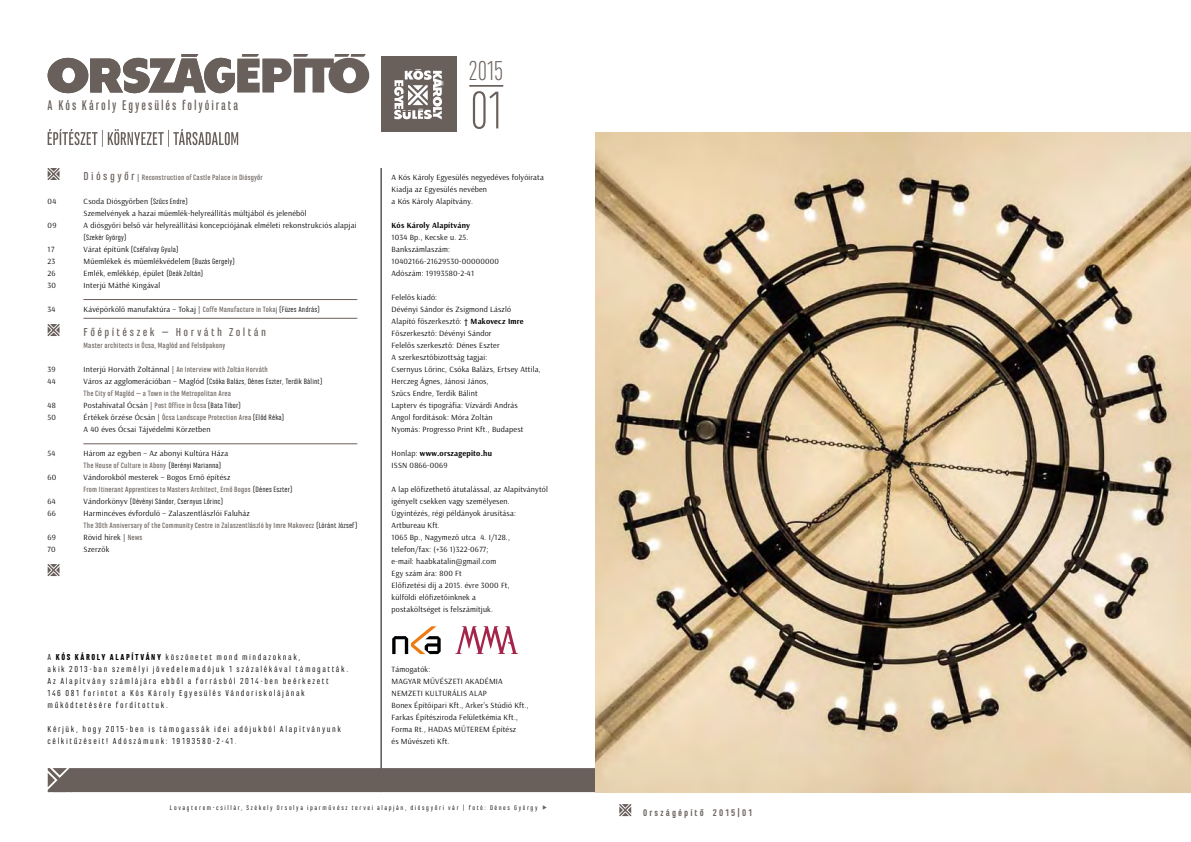
<style>
.page{position:relative;width:1191px;height:842px;background:#fff}
.page>*{position:absolute;margin:0;border:0;box-sizing:border-box;transform-origin:0 0}
.t1{font:300 55.3px "Marianina Cn FY";color:#69605c}
.t2{font:300 28.4px "Marianina Cn FY";color:#69605c}
.t3{font:500 14.6px "Marianina Cn FY";letter-spacing:.135em;color:#69605c}
.t4{font:500 12px "Marianina FY";letter-spacing:.2em;color:#69605c}
.t5{font:700 10px "Marianina FY";letter-spacing:.21em;color:#69605c}
.t6{font:9px/12px "Marianina FY";letter-spacing:.175em;color:#000}
.t7{font:8px/12px "Arsenal";letter-spacing:.025em;color:#000}
.t8{font:500 8px/12px "Marianina FY";letter-spacing:.02em;color:#69605c}
.t9{font:8px "Marianina FY";letter-spacing:.02em;color:#000}
.t10{font:700 8px "Arsenal";letter-spacing:.025em;color:#000}
.t11{font:7px "Marianina FY";letter-spacing:.225em;color:#000}
.s1{font-size:12px}
.s2{font-family:"Arsenal";font-weight:400;color:#000}
.s3{font-family:"Marianina FY"}
.s4{font-family:"Arsenal"}
.s5{font-family:"Marianina FY";font-weight:500;color:#69605c}
.s6{font-weight:400;color:#000}
.s7{font-weight:900}
.s8{font-weight:300}
.s9{font-weight:700}
</style>
<div class="page">
<hr style="left:381px;top:168px;width:1px;height:624px;background:#000">
<svg style="left:48px;top:54px;width:321px;height:40px"></svg>
<svg style="left:48px;top:129px;width:190px;height:18px"></svg>
<svg style="left:392px;top:626px;width:49px;height:28px"></svg>
<svg style="left:455px;top:626px;width:63px;height:28px"></svg>
<div style="left:48px;top:768px;width:547px;height:24px;background:#69605c"></div>
<div style="left:381px;top:57px;width:75px;height:75px;background:#69605c"></div>
<svg style="left:394px;top:69px;width:49px;height:51px"></svg>
<hr style="left:469px;top:85px;width:34px;height:2px;background:#69605c">
<svg style="left:48px;top:324px;width:12px;height:12px"></svg>
<svg style="left:48px;top:564px;width:12px;height:12px"></svg>
<svg style="left:48px;top:168px;width:12px;height:12px"></svg>
<hr style="left:83px;top:299px;width:274px;height:1px;background:#69605c">
<hr style="left:83px;top:318px;width:274px;height:1px;background:#69605c">
<hr style="left:83px;top:444px;width:274px;height:1px;background:#69605c">
<img style="left:595px;top:132px;width:596px;height:660px">
<svg style="left:619px;top:804px;width:12px;height:12px"></svg>
<h2 class="t2" style="left:469px;top:56px;width:36px">2015</h2>
<h3 class="t3" style="left:48px;top:98px;width:192px">A Kós Károly Egyesülés folyóirata</h3>
<h1 class="t1" style="left:470px;top:80px;width:34px">01</h1>
<p class="t8" style="left:84px;top:171px;width:181px"><span class="s1">D i ó s g y ő r</span> <span class="s2">|</span> Reconstruction of Castle Palace in Diósgyőr</p>
<p class="t7" style="left:48px;top:195px;width:10px">04</p>
<p class="t7" style="left:84px;top:195px;width:224px">Csoda Diósgyőrben <span class="s3">(Szűcs Endre)<br></span>Szemelvények a hazai műemlék-helyreállítás múltjából és jelenéből</p>
<p class="t7" style="left:48px;top:219px;width:10px">09</p>
<p class="t7" style="left:84px;top:219px;width:274px">A diósgyőri belső vár helyreállítási koncepciójának elméleti rekonstrukciós alapjai</p>
<p class="t9" style="left:84px;top:233px;width:44px">(Szekér György)</p>
<p class="t7" style="left:48px;top:243px;width:8px">17</p>
<p class="t9" style="left:84px;top:245px;width:96px"><span class="s4">Várat építünk</span> (Cséfalvay Gyula)</p>
<p class="t7" style="left:48px;top:255px;width:9px">23</p>
<p class="t7" style="left:84px;top:255px;width:153px">Műemlékek és műemlékvédelem <span class="s3">(Buzás Gergely)</span></p>
<p class="t7" style="left:48px;top:267px;width:10px">26</p>
<p class="t7" style="left:84px;top:267px;width:121px">Emlék, emlékkép, épület <span class="s3">(Deák Zoltán)</span></p>
<p class="t7" style="left:48px;top:279px;width:10px">30</p>
<p class="t7" style="left:84px;top:279px;width:78px">Interjú Máthé Kingával</p>
<p class="t7" style="left:48px;top:303px;width:9px">34</p>
<p class="t7" style="left:84px;top:303px;width:238px">Kávépörkölő manufaktúra – Tokaj | <span class="s5">Coffe Manufacture in Tokaj</span> <span class="s3">(Füzes András)</span></p>
<h3 class="t4" style="left:84px;top:325px;width:184px">Főépítészek – Horváth Zoltán</h3>
<p class="t8" style="left:84px;top:339px;width:143px">Master architects in Ócsa, Maglód and Felsőpakony</p>
<p class="t7" style="left:48px;top:363px;width:10px">39</p>
<p class="t8" style="left:84px;top:363px;width:186px"><span class="s2">Interjú Horváth Zoltánnal |</span> An Interview with Zoltán Horváth</p>
<p class="t7" style="left:48px;top:375px;width:10px">44</p>
<p class="t8" style="left:84px;top:375px;width:240px"><span class="s2">Város az agglomerációban – Maglód</span> <span class="s6">(Csóka Balázs, Dénes Eszter, Terdik Bálint)<br></span>The City of Maglód – a Town in the Metropolitan Area</p>
<p class="t7" style="left:48px;top:399px;width:10px">48</p>
<p class="t7" style="left:84px;top:399px;width:159px">Postahivatal Ócsán | <span class="s5">Post Office in Ócsa</span> <span class="s3">(Bata Tibor)</span></p>
<p class="t7" style="left:48px;top:411px;width:10px">50</p>
<p class="t8" style="left:84px;top:411px;width:202px"><span class="s2">Értékek őrzése Ócsán |</span> Ócsa Landscape Protection Area <span class="s6">(Előd Réka)</span></p>
<p class="t7" style="left:84px;top:423px;width:128px">A 40 éves Ócsai Tájvédelmi Körzetben</p>
<p class="t7" style="left:48px;top:447px;width:9px">54</p>
<p class="t7" style="left:84px;top:447px;width:146px">Három az egyben – Az abonyi Kultúra Háza</p>
<p class="t8" style="left:84px;top:459px;width:139px">The House of Culture in Abony <span class="s6">(Berényi Marianna)</span></p>
<p class="t7" style="left:48px;top:471px;width:10px">60</p>
<p class="t7" style="left:84px;top:471px;width:148px">Vándorokból mesterek – Bogos Ernő építész</p>
<p class="t8" style="left:84px;top:483px;width:210px">From Itinerant Apprentices to Masters Architect, Ernő Bogos <span class="s6">(Dénes Eszter)</span></p>
<p class="t7" style="left:48px;top:495px;width:10px">64</p>
<p class="t9" style="left:84px;top:497px;width:141px"><span class="s4">Vándorkönyv</span> (Dévényi Sándor, Csernyus Lőrinc)</p>
<p class="t7" style="left:48px;top:507px;width:10px">66</p>
<p class="t7" style="left:84px;top:507px;width:168px">Harmincéves évforduló – Zalaszentlászlói Faluház</p>
<p class="t8" style="left:84px;top:519px;width:275px">The 30th Anniversary of the Community Centre in Zalaszentlászló by Imre Makovecz <span class="s6">(Lóránt József)</span></p>
<p class="t7" style="left:48px;top:531px;width:10px">69</p>
<p class="t7" style="left:84px;top:531px;width:60px">Rövid hírek | <span class="s5">News</span></p>
<p class="t7" style="left:48px;top:543px;width:10px">70</p>
<p class="t7" style="left:84px;top:543px;width:27px">Szerzők</p>
<p class="t6" style="left:48px;top:651px;width:302px">A <span class="s7">KÓS KÁROLY ALAPÍTVÁNY</span> köszönetet mond mindazoknak,<br>akik 2013-ban személyi jövedelemadójuk 1 százalékával támogatták.<br>Az Alapítvány számlájára ebből a forrásból 2014-ben beérkezett<br>146 081 forintot a Kós Károly Egyesülés Vándoriskolájának működtetésére fordítottuk.</p>
<p class="t6" style="left:48px;top:723px;width:295px">Kérjük, hogy 2015-ben is támogassák idei adójukból Alapítványunk célkitűzéseit! Adószámunk: 19193580-2-41<span class="s8">.</span></p>
<p class="t7" style="left:391px;top:171px;width:154px">A Kós Károly Egyesülés negyedéves folyóirata<br>Kiadja az Egyesülés nevében<br>a Kós Károly Alapítvány.</p>
<p class="t10" style="left:391px;top:220px;width:80px">Kós Károly Alapítvány</p>
<p class="t7" style="left:391px;top:231px;width:109px">1034 Bp., Kecske u. 25.<br>Bankszámlaszám:<br>10402166-21629530-00000000<br>Adószám: 19193580-2-41</p>
<p class="t7" style="left:391px;top:291px;width:150px">Felelős kiadó:<br>Dévényi Sándor és Zsigmond László<br>Alapító főszerkesztő: <span class="s9">† Makovecz Imre </span>Főszerkesztő: Dévényi Sándor<br>Felelős szerkesztő: Dénes Eszter<br>A szerkesztőbizottság tagjai:<br>Csernyus Lőrinc, Csóka Balázs, Ertsey Attila, Herczeg Ágnes, Jánosi János,<br>Szűcs Endre, Terdik Bálint<br>Lapterv és tipográfia: Vízvárdi András<br>Angol fordítások: Móra Zoltán<br>Nyomás: Progresso Print Kft., Budapest</p>
<p class="t7" style="left:391px;top:447px;width:102px">Honlap: <span class="s9">www.orszagepito.hu<br></span>ISSN 0866-0069</p>
<p class="t7" style="left:391px;top:483px;width:158px">A lap előfizethető átutalással, az Alapítványtól igényelt csekken vagy személyesen.<br>Ügyintézés, régi példányok árusítása:<br>Artbureau Kft.<br>1065 Bp., Nagymező utca 4. I/128., telefon/fax: (+36 1)322-0677;<br>e-mail: haabkatalin@gmail.com<br>Egy szám ára: 800 Ft<br>Előfizetési díj a 2015. évre 3000 Ft,<br>külföldi előfizetőinknek a<br>postaköltséget is felszámítjuk.</p>
<p class="t7" style="left:391px;top:663px;width:139px">Támogatók:<br>MAGYAR MŰVÉSZETI AKADÉMIA<br>NEMZETI KULTURÁLIS ALAP<br>Bonex Építőipari Kft., Arker’s Stúdió Kft.,<br>Farkas Építésziroda Felületkémia Kft.,<br>Forma Rt., HADAS MŰTEREM Építész<br>és Művészeti Kft.</p>
<p class="t11" style="left:170px;top:803px;width:369px">Lovagterem-csillár, Székely Orsolya iparművész tervei alapján, diósgyőri vár | fotó: Dénes György</p>
<p class="t5" style="left:643px;top:807px;width:110px">Országépítő 2015|01</p>
</div>
